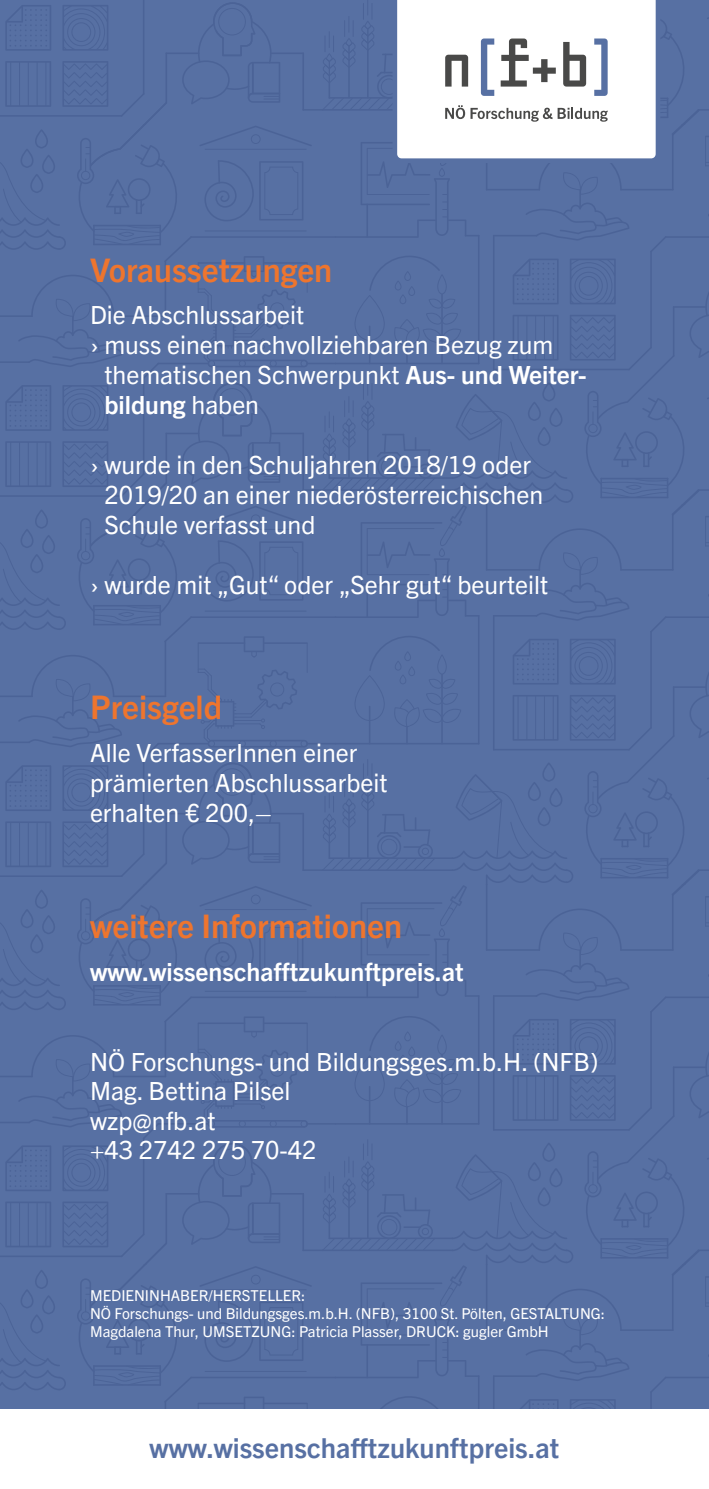
<style>
.page{position:relative;width:709px;height:1489px;background:#fff}
.page>*{position:absolute;margin:0;border:0;box-sizing:border-box;transform-origin:0 0}
.t1{font:700 32.5px "Trade Gothic Next LT Pro";color:#ee752e}
.t2{font:700 27.5px "Trade Gothic Next LT Pro";color:#5770a3}
.t3{font:25px/30px "Trade Gothic Next LT Pro";color:#fff}
.t4{font:700 25px "Trade Gothic Next LT Pro";color:#fff}
.t5{font:15px/18px "Trade Gothic Next LT Pro";color:#fff}
.s1{font-weight:700}
.s2{font-weight:400}
</style>
<div class="page">
<div style="left:0;top:0;width:709px;height:1408px;background:#5770a3"></div>
<div style="left:397px;top:0;width:259px;height:159px;background:#fff"></div>
<svg style="left:445px;top:55px;width:23px;height:32px"></svg>
<svg style="left:481px;top:38px;width:13px;height:58px"></svg>
<svg style="left:563px;top:42px;width:23px;height:45px"></svg>
<svg style="left:500px;top:39px;width:56px;height:48px;background:#c2c2c2"></svg>
<svg style="left:594px;top:38px;width:13px;height:58px"></svg>
<svg style="left:445px;top:105px;width:162px;height:17px;background:#cdcdcd"></svg>
<h1 class="t1" style="left:90px;top:247px;width:244px">Voraussetzungen</h1>
<p class="t3" style="left:90px;top:298px;width:216px">Die Abschlussarbeit</p>
<p class="t3" style="left:90px;top:328px;width:465px">› muss einen nachvollziehbaren Bezug zum</p>
<p class="t3" style="left:104px;top:358px;width:484px">thematischen Schwerpunkt <span class="s1">Aus- und Weiter-</span></p>
<p class="t4" style="left:104px;top:387px;width:156px">bildung <span class="s2">haben</span></p>
<p class="t3" style="left:104px;top:448px;width:440px;text-indent:-14px">› wurde in den Schuljahren 2018/19 oder<br>2019/20 an einer niederösterreichischen<br>Schule verfasst und</p>
<p class="t3" style="left:90px;top:568px;width:460px">› wurde mit „Gut“ oder „Sehr gut“ beurteilt</p>
<h1 class="t1" style="left:90px;top:684px;width:134px">Preisgeld</h1>
<p class="t3" style="left:90px;top:736px;width:299px">Alle VerfasserInnen einer prämierten Abschlussarbeit erhalten € 200,–</p>
<h1 class="t1" style="left:90px;top:903px;width:313px">weitere Informationen</h1>
<p class="t4" style="left:90px;top:954px;width:375px">www.wissenschafftzukunftpreis.at</p>
<p class="t3" style="left:90px;top:1045px;width:510px">NÖ Forschungs- und Bildungsges.m.b.H. (NFB)<br>Mag. Bettina Pilsel<br>wzp@nfb.at<br>+43 2742 275 70-42</p>
<p class="t5" style="left:90px;top:1285px;width:516px">MEDIENINHABER/HERSTELLER:<br>NÖ Forschungs- und Bildungsges.m.b.H. (NFB), 3100 St. Pölten, GESTALTUNG:<br>Magdalena Thur, UMSETZUNG: Patricia Plasser, DRUCK: gugler GmbH</p>
<p class="t2" style="left:150px;top:1429px;width:411px">www.wissenschafftzukunftpreis.at</p>
</div>
